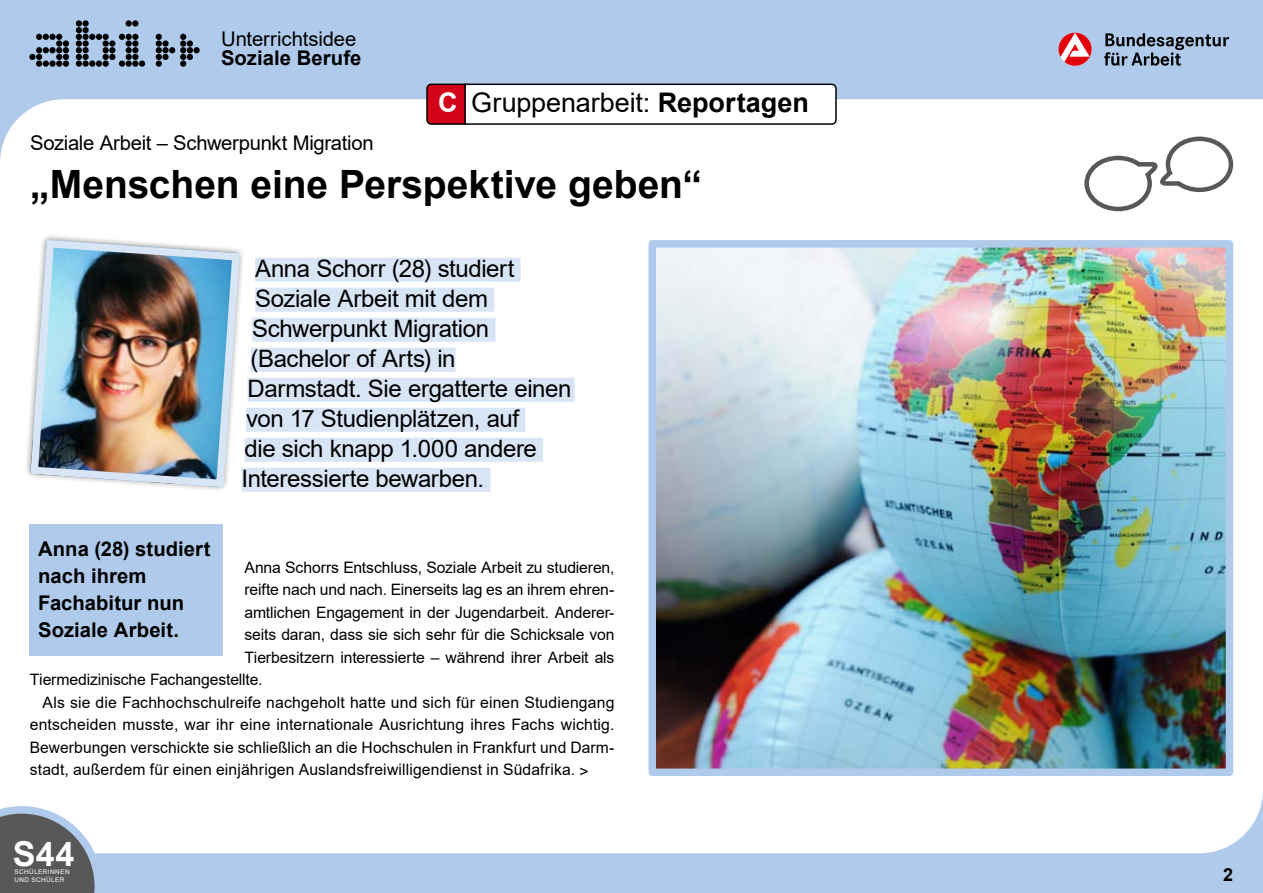
<style>
.page{position:relative;width:1263px;height:893px;background:#b0caeb}
.page>*{position:absolute;margin:0;border:0;box-sizing:border-box;transform-origin:0 0}
.H2_u-idee{font:700 39px "Arial";color:#000}
.t1{font:700 34.2px "Arial";color:#fff}
.t2{font:27px "Arial";letter-spacing:-.005em;color:#000}
.p_Intro_2021{font:24px "Arial";letter-spacing:-.015em;color:#000}
.p_caption{font:700 20.25px/27px "Arial";color:#000}
.p_OE_13_5{font:20.25px "Arial";letter-spacing:-.015em;color:#000}
.t3{font:700 18px "Arial";color:#000}
.p_reportage{font:15.75px/22.5px "Arial";letter-spacing:.01em;color:#000;text-align:justify}
.p_oe_reportage{font:15.75px "Arial";letter-spacing:-.01em;color:#000}
.t4{font:6.3px/8.2px "Arial";letter-spacing:.07em;color:#fff}
.s1{font-weight:700;color:#fff}
.s2{font-weight:700}
</style>
<div class="page">
<div style="left:0;top:99px;width:1263px;height:754px;background:#fff"></div>
<svg style="left:0;top:806px;width:102px;height:87px;background:#7c7f84"></svg>
<svg style="left:29px;top:34px;width:40px;height:33px"></svg>
<svg style="left:76px;top:20px;width:69px;height:47px"></svg>
<svg style="left:156px;top:34px;width:44px;height:33px"></svg>
<svg style="left:1104px;top:33px;width:125px;height:33px"></svg>
<svg style="left:1058px;top:33px;width:33px;height:33px"></svg>
<svg style="left:425px;top:83px;width:412px;height:43px;background:#e6d6d9"></svg>
<div style="left:255px;top:258px;width:266px;height:24px;background:#d8e5f5"></div>
<div style="left:255px;top:288px;width:239px;height:24px;background:#d8e5f5"></div>
<div style="left:252px;top:318px;width:243px;height:24px;background:#d8e5f5"></div>
<div style="left:251px;top:348px;width:205px;height:24px;background:#d8e5f5"></div>
<div style="left:248px;top:378px;width:327px;height:24px;background:#d8e5f5"></div>
<div style="left:246px;top:408px;width:279px;height:24px;background:#d8e5f5"></div>
<div style="left:245px;top:438px;width:298px;height:24px;background:#d8e5f5"></div>
<div style="left:242px;top:468px;width:248px;height:24px;background:#d8e5f5"></div>
<div style="left:30px;top:524px;width:193px;height:131px;background:#b0caeb"></div>
<div style="left:23px;top:233px;width:224px;height:261px;background:#fff"></div>
<img style="left:27px;top:236px;width:217px;height:255px">
<img style="left:657px;top:249px;width:567px;height:518px">
<div style="left:648px;top:240px;width:585px;height:536px;border:8px solid #b0caeb"></div>
<svg style="left:1084px;top:137px;width:149px;height:74px;background:#e4e4e4"></svg>
<p class="p_OE_13_5" style="left:221px;top:25px;width:137px">Unterrichtsidee</p>
<p class="p_caption" style="left:221px;top:45px;width:142px">Soziale Berufe</p>
<h1 class="t2" style="left:438px;top:84px;width:372px"><span class="s1">C</span> Gruppenarbeit: <span class="s2">Reportagen</span></h1>
<p class="p_OE_13_5" style="left:30px;top:129px;width:345px">Soziale Arbeit – Schwerpunkt Migration</p>
<h2 class="H2_u-idee" style="left:30px;top:157px;width:673px">„Menschen eine Perspektive geben“</h2>
<p class="p_Intro_2021" style="left:255px;top:252px;width:261px">Anna Schorr (28) studiert</p>
<p class="p_Intro_2021" style="left:255px;top:282px;width:234px">Soziale Arbeit mit dem</p>
<p class="p_Intro_2021" style="left:252px;top:312px;width:239px">Schwerpunkt Migration</p>
<p class="p_Intro_2021" style="left:251px;top:342px;width:206px">(Bachelor of Arts) in</p>
<p class="p_Intro_2021" style="left:248px;top:372px;width:325px">Darmstadt. Sie ergatterte einen</p>
<p class="p_Intro_2021" style="left:246px;top:402px;width:275px">von 17 Studienplätzen, auf</p>
<p class="p_Intro_2021" style="left:245px;top:432px;width:294px">die sich knapp 1.000 andere</p>
<p class="p_Intro_2021" style="left:242px;top:462px;width:244px">Interessierte bewarben.</p>
<p class="p_caption" style="left:38px;top:535px;width:174px">Anna (28) studiert nach ihrem<br>Fachabitur nun<br>Soziale Arbeit.</p>
<p class="p_oe_reportage" style="left:244px;top:556px;width:371px">Anna Schorrs Entschluss, Soziale Arbeit zu studieren,</p>
<p class="p_oe_reportage" style="left:244px;top:579px;width:372px">reifte nach und nach. Einerseits lag es an ihrem ehren-</p>
<p class="p_oe_reportage" style="left:244px;top:601px;width:372px">amtlichen Engagement in der Jugendarbeit. Anderer-</p>
<p class="p_oe_reportage" style="left:244px;top:624px;width:372px">seits daran, dass sie sich sehr für die Schicksale von</p>
<p class="p_oe_reportage" style="left:244px;top:646px;width:372px">Tierbesitzern interessierte – während ihrer Arbeit als</p>
<p class="p_oe_reportage" style="left:30px;top:669px;width:234px">Tiermedizinische Fachangestellte.</p>
<p class="p_reportage" style="left:30px;top:691px;width:586px;text-indent:13px">Als sie die Fachhochschulreife nachgeholt hatte und sich für einen Studiengang entscheiden musste, war ihr eine internationale Ausrichtung ihres Fachs wichtig.<br>Bewerbungen verschickte sie schließlich an die Hochschulen in Frankfurt und Darm&shy;stadt, außerdem für einen einjährigen Auslandsfreiwilligendienst in Südafrika. &gt;</p>
<h2 class="t1" style="left:13px;top:830px;width:63px">S44</h2>
<p class="t4" style="left:14px;top:868px;width:57px">SCHÜLERINNEN<br>UND SCHÜLER</p>
<p class="t3" style="left:1223px;top:861px;width:12px">2</p>
</div>
